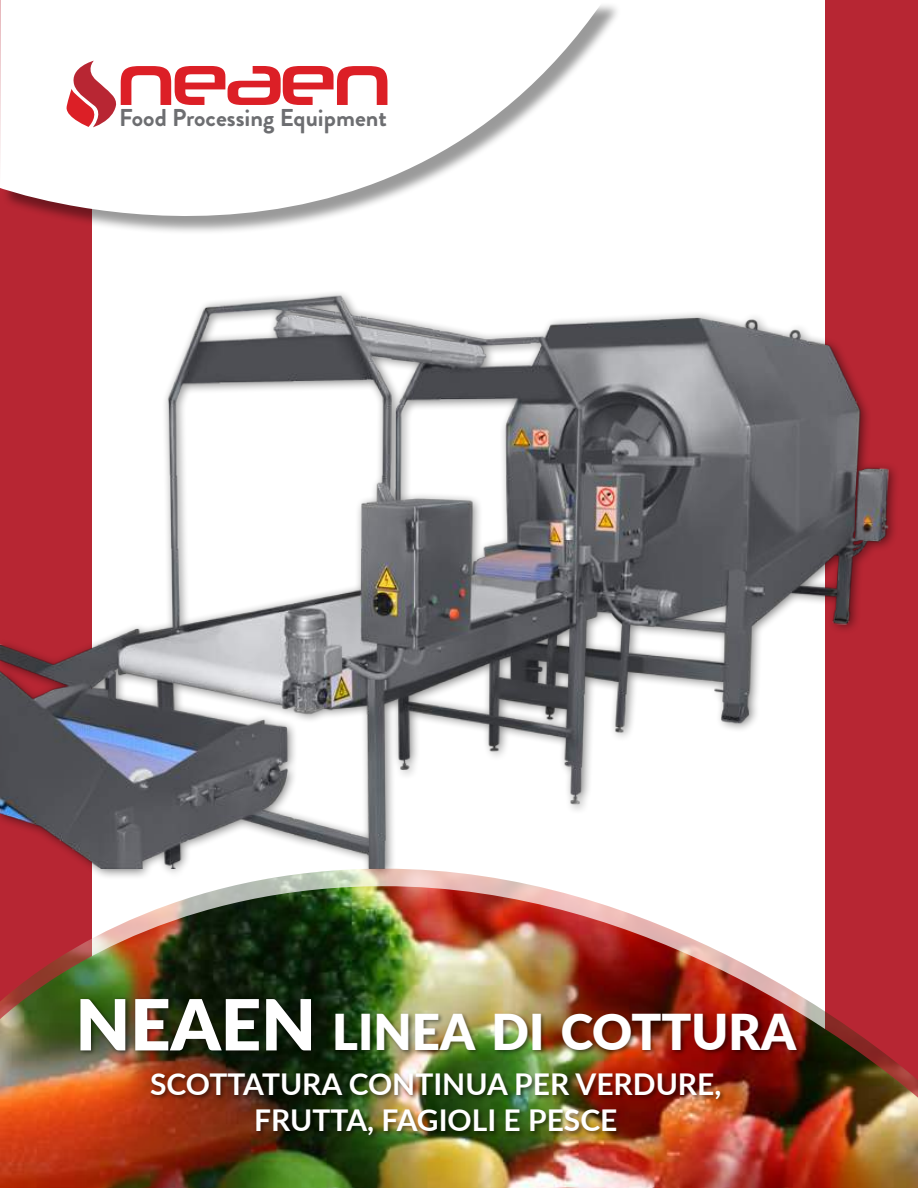
<style>
.page{position:relative;width:918px;height:1188px;background:#b72633}
.page>*{position:absolute;margin:0;border:0;box-sizing:border-box;transform-origin:0 0}
.t1{font:900 70.5px "Lato";color:#fff}
.t2{font:900 49.35px "Lato";color:#fff}
.t3{font:700 30px/36px "Lato";color:#fff;text-align:center}
.t4{font:700 24.3px "Brandon Grotesque";color:#6d6e71}
.s1{font-size:49.35px}
</style>
<div class="page">
<div style="left:93px;top:0;width:732px;height:1089px;background:#fff"></div>
<img style="left:0;top:313px;width:918px;height:871px">
<svg style="left:0;top:0;width:604px;height:323px"></svg>
<img style="left:0;top:886px;width:918px;height:212px">
<svg style="left:67px;top:61px;width:320px;height:66px"></svg>
<div style="left:79px;top:997px;width:723px;height:144px;background:#000;opacity:.5"></div>
<p class="t4" style="left:119px;top:101px;width:269px">Food Processing Equipment</p>
<h1 class="t1" style="left:76px;top:972px;width:332px">NEAEN <span class="s1">LINEA</span></h1>
<h2 class="t2" style="left:492px;top:995px;width:307px">DI COTTURA</h2>
<p class="t3" style="left:150px;top:1065px;width:573px">SCOTTATURA CONTINUA PER VERDURE,<br>FRUTTA, FAGIOLI E PESCE</p>
</div>
